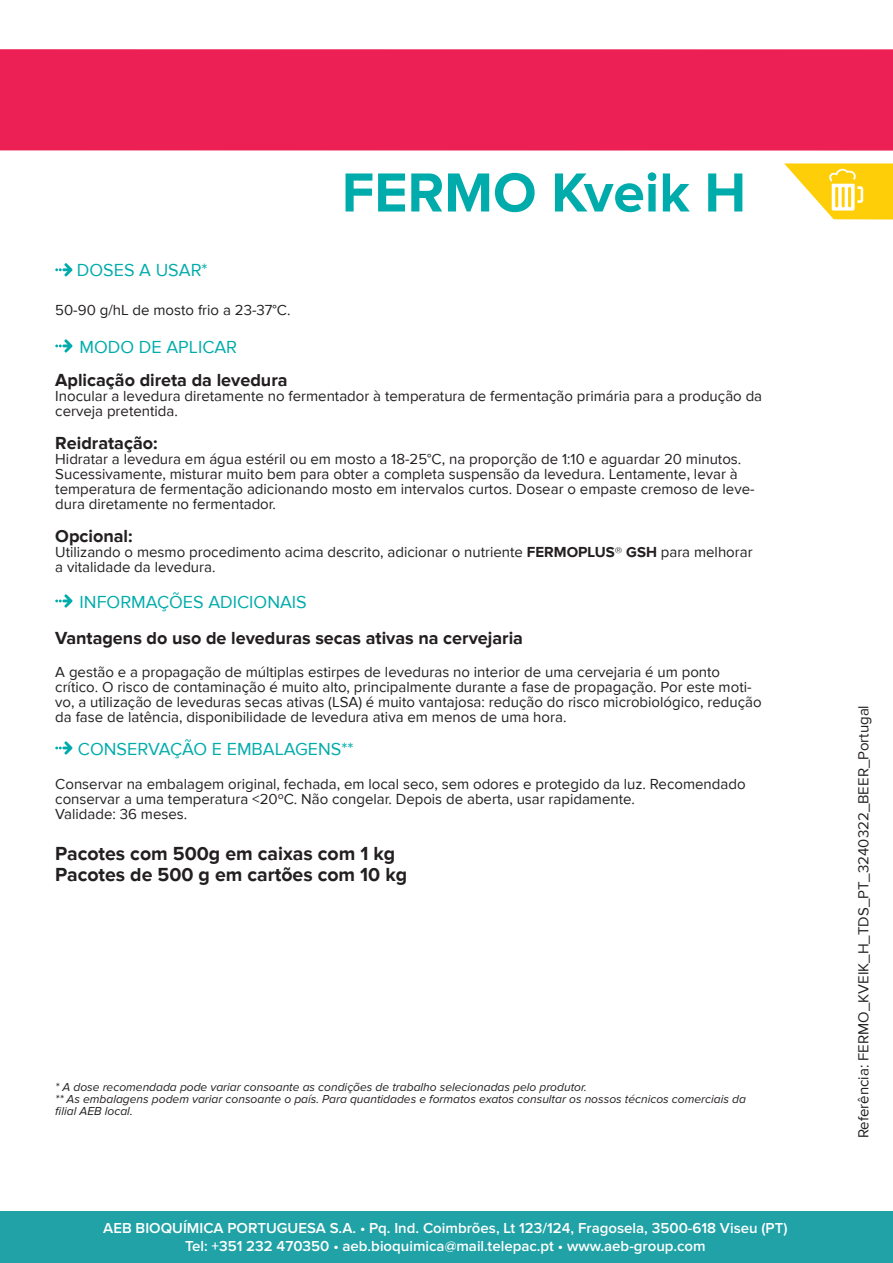
<style>
.page{position:relative;width:893px;height:1263px;background:#fff}
.page>*{position:absolute;margin:0;border:0;box-sizing:border-box;transform-origin:0 0}
.t1{font:700 57px "Proxima Nova";color:#00acab}
.t2{font:700 19.5px/21px "Proxima Nova";color:#231f20}
.t3{font:700 18px "Proxima Nova";color:#231f20}
.t4{font:18px "Proxima Nova";color:#00acab}
.t5{font:15px/15px "Proxima Nova";color:#231f20}
.t6{font:600 15px/18px "Proxima Nova";color:#fff;text-align:center}
.t7{font:italic 12px/12px "Proxima Nova";color:#231f20}
.s1{font-weight:700}
</style>
<div class="page">
<div style="left:1px;top:1210px;width:892px;height:53px;background:#20a2a6"></div>
<div style="left:0;top:49px;width:893px;height:102px;background:#ed2056"></div>
<svg style="left:784px;top:163px;width:109px;height:57px"></svg>
<svg style="left:55px;top:339px;width:17px;height:13px"></svg>
<svg style="left:55px;top:594px;width:17px;height:13px"></svg>
<svg style="left:55px;top:741px;width:17px;height:13px"></svg>
<svg style="left:55px;top:263px;width:17px;height:13px"></svg>
<h1 class="t1" style="left:342px;top:160px;width:406px">FERMO Kveik H</h1>
<p class="t4" style="left:77px;top:260px;width:132px">DOSES A USAR*</p>
<p class="t5" style="left:55px;top:303px;width:237px">50-90 g/hL de mosto frio a 23-37°C.</p>
<p class="t4" style="left:80px;top:336px;width:159px">MODO DE APLICAR</p>
<p class="t3" style="left:55px;top:369px;width:234px">Aplicação direta da levedura</p>
<p class="t5" style="left:55px;top:388px;width:708px">Inocular a levedura diretamente no fermentador à temperatura de fermentação primária para a produção da cerveja pretentida.</p>
<p class="t3" style="left:55px;top:432px;width:104px">Reidratação:</p>
<p class="t5" style="left:55px;top:451px;width:701px">Hidratar a levedura em água estéril ou em mosto a 18-25°C, na proporção de 1:10 e aguardar 20 minutos.<br>Sucessivamente, misturar muito bem para obter a completa suspensão da levedura. Lentamente, levar à temperatura de fermentação adicionando mosto em intervalos curtos. Dosear o empaste cremoso de leve&shy;dura diretamente no fermentador.</p>
<p class="t3" style="left:55px;top:525px;width:79px">Opcional:</p>
<p class="t5" style="left:55px;top:544px;width:699px">Utilizando o mesmo procedimento acima descrito, adicionar o nutriente <span class="s1">FERMOPLUS® GSH</span> para melhorar a vitalidade da levedura.</p>
<p class="t4" style="left:80px;top:591px;width:229px">INFORMAÇÕES ADICIONAIS</p>
<p class="t3" style="left:55px;top:627px;width:469px">Vantagens do uso de leveduras secas ativas na cervejaria</p>
<p class="t5" style="left:55px;top:664px;width:708px">A gestão e a propagação de múltiplas estirpes de leveduras no interior de uma cervejaria é um ponto crítico. O risco de contaminação é muito alto, principalmente durante a fase de propagação. Por este moti&shy;vo, a utilização de leveduras secas ativas (LSA) é muito vantajosa: redução do risco microbiológico, redução da fase de latência, disponibilidade de levedura ativa em menos de uma hora.</p>
<p class="t4" style="left:78px;top:738px;width:277px">CONSERVAÇÃO E EMBALAGENS**</p>
<p class="t5" style="left:55px;top:777px;width:692px">Conservar na embalagem original, fechada, em local seco, sem odores e protegido da luz. Recomendado conservar a uma temperatura &lt;20ºC. Não congelar. Depois de aberta, usar rapidamente.<br>Validade: 36 meses.</p>
<h2 class="t2" style="left:55px;top:843px;width:353px">Pacotes com 500g em caixas com 1 kg<br>Pacotes de 500 g em cartões com 10 kg</h2>
<p class="t7" style="left:55px;top:1081px;width:692px">* A dose recomendada pode variar consoante as condições de trabalho selecionadas pelo produtor.<br>** As embalagens podem variar consoante o país. Para quantidades e formatos exatos consultar os nossos técnicos comerciais da filial AEB local.</p>
<p class="t6" style="left:103px;top:1220px;width:686px">AEB BIOQUÍMICA PORTUGUESA S.A. • Pq. Ind. Coimbrões, Lt 123/124, Fragosela, 3500-618 Viseu (PT)<br>Tel: +351 232 470350 • aeb.bioquimica@mail.telepac.pt • www.aeb-group.com</p>
<p class="t5" style="left:856px;top:1138px;width:435px;rotate:-90deg">Referência: FERMO_KVEIK_H_TDS_PT_3240322_BEER_Portugal</p>
</div>
